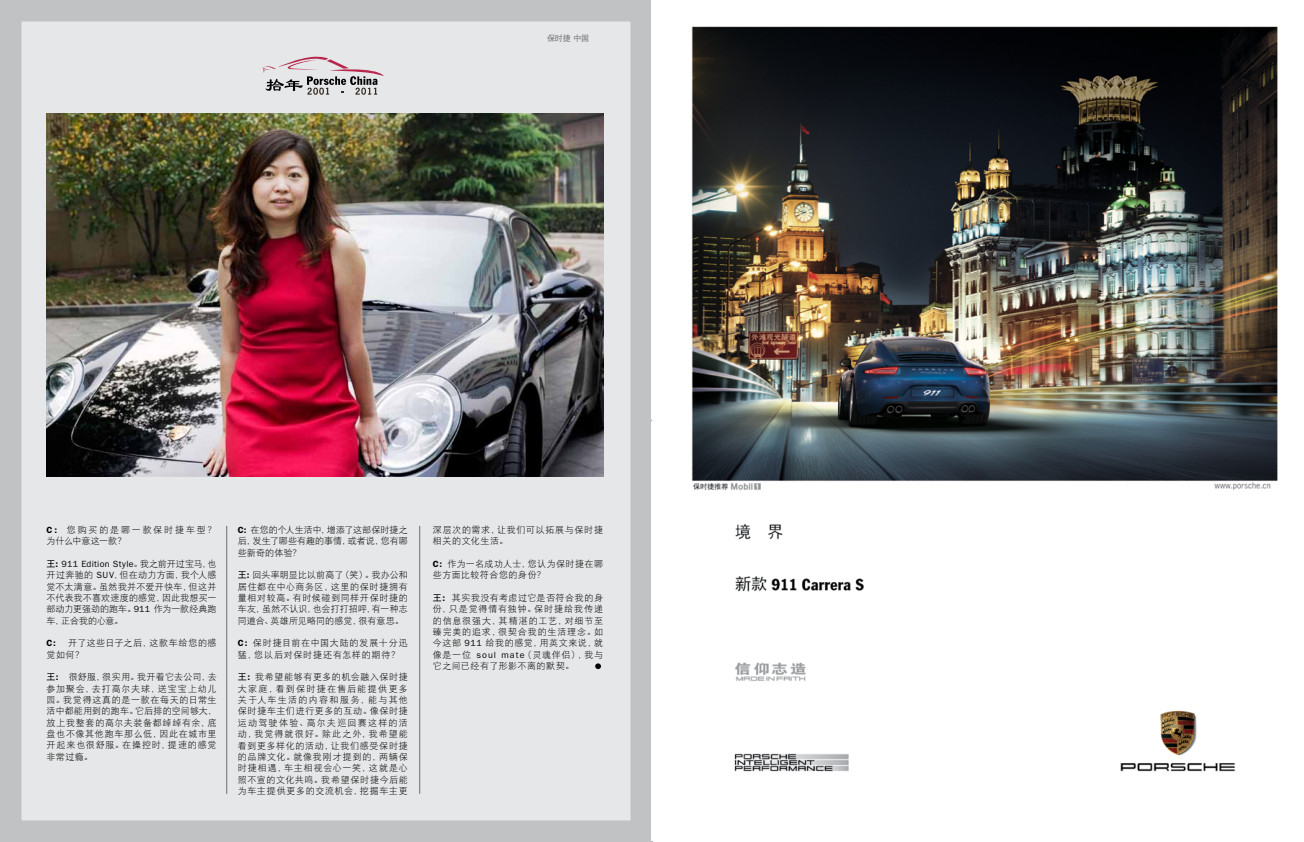
<style>
.page{position:relative;width:1304px;height:842px;background:#fff}
.page>*{position:absolute;margin:0;border:0;box-sizing:border-box;transform-origin:0 0}
.t1{font:9px/11.3px "DFP Hei W3";letter-spacing:.06em;color:#000;text-align:justify}
.t2{font:9px/11.3px "DFP Hei W3";letter-spacing:.09em;color:#000}
.t3{font:9px "ITC Franklin Gothic Std";letter-spacing:.03em;color:#000}
.t4{font:9px/11.3px "DFP Hei W3";letter-spacing:.2em;color:#000}
.t5{font:600 9px "ITC Franklin Gothic Std";color:#000}
.t6{font:8px "DFP Hei W3";color:#808285}
.s1{font-family:"ITC Franklin Gothic Std";font-weight:600}
.s2{font-family:"DFP Hei W7"}
.s3{font-weight:600}
.s4{font-family:"DFP Hei W3"}
.s5{font-family:"ITC Franklin Gothic Std"}
</style>
<div class="page">
<svg style="left:0;top:0;width:652px;height:842px"></svg>
<img style="left:47px;top:114px;width:556px;height:362px">
<img style="left:652px;top:26px;width:626px;height:816px">
<svg style="left:262px;top:56px;width:122px;height:39px"></svg>
<svg style="left:595px;top:663px;width:6px;height:6px"></svg>
<hr style="left:227px;top:526px;width:1px;height:268px;background:#6d6e71">
<hr style="left:420px;top:526px;width:1px;height:268px;background:#6d6e71">
<p class="t6" style="left:547px;top:33px;width:44px">保时捷 中国</p>
<p class="t4" style="left:47px;top:524px;width:172px"><span class="s1">C:</span> 您购买的是哪一款保时捷车型？为什么中意这一款？</p>
<p class="t3" style="left:47px;top:559px;width:172px"><span class="s2">王</span><span class="s3">:</span> 911 Edition Style<span class="s4">。我之前开过宝马，也</span></p>
<p class="t1" style="left:47px;top:569px;width:172px">开过奔驰的 <span class="s5">SUV</span>，但在动力方面，我个人感觉不太满意。虽然我并不爱开快车，但这并不代表我不喜欢速度的感觉，因此我想买一部动力更强劲的跑车。<span class="s5">911</span> 作为一款经典跑车，正合我的心意。</p>
<p class="t5" style="left:47px;top:638px;width:11px">C:</p>
<p class="t1" style="left:47px;top:637px;width:172px;text-indent:22px">开了这些日子之后，这款车给您的感觉如何？</p>
<p class="t1" style="left:47px;top:671px;width:172px"><span class="s2">王</span><span class="s1">:</span> 很舒服，很实用。我开着它去公司，去参加聚会，去打高尔夫球，送宝宝上幼儿园。我觉得这真的是一款在每天的日常生活中都能用到的跑车。它后排的空间够大，放上我整套的高尔夫装备都绰绰有余，底盘也不像其他跑车那么低，因此在城市里开起来也很舒服。在操控时，提速的感觉非常过瘾。</p>
<p class="t1" style="left:238px;top:524px;width:172px"><span class="s1">C:</span> 在您的个人生活中，增添了这部保时捷之后，发生了哪些有趣的事情，或者说，您有哪些新奇的体验？</p>
<p class="t1" style="left:238px;top:569px;width:172px"><span class="s2">王</span><span class="s1">:</span> 回头率明显比以前高了（笑）。我办公和居住都在中心商务区，这里的保时捷拥有量相对较高。有时候碰到同样开保时捷的车友，虽然不认识，也会打打招呼，有一种志同道合、英雄所见略同的感觉，很有意思。</p>
<p class="t2" style="left:238px;top:637px;width:172px"><span class="s1">C:</span> 保时捷目前在中国大陆的发展十分迅猛，您以后对保时捷还有怎样的期待？</p>
<p class="t1" style="left:238px;top:671px;width:172px"><span class="s2">王</span><span class="s1">:</span> 我希望能够有更多的机会融入保时捷大家庭，看到保时捷在售后能提供更多关于人车生活的内容和服务，能与其他保时捷车主们进行更多的互动。像保时捷运动驾驶体验、高尔夫巡回赛这样的活动，我觉得就很好。除此之外，我希望能看到更多样化的活动，让我们感受保时捷的品牌文化。就像我刚才提到的，两辆保时捷相遇，车主相视会心一笑，这就是心照不宣的文化共鸣。我希望保时捷今后能为车主提供更多的交流机会，挖掘车主更</p>
<p class="t1" style="left:433px;top:524px;width:172px">深层次的需求，让我们可以拓展与保时捷相关的文化生活。</p>
<p class="t1" style="left:433px;top:558px;width:172px"><span class="s1">C:</span> 作为一名成功人士，您认为保时捷在哪些方面比较符合您的身份？</p>
<p class="t1" style="left:433px;top:592px;width:172px"><span class="s2">王</span><span class="s1">:</span> 其实我没有考虑过它是否符合我的身份，只是觉得情有独钟。保时捷给我传递的信息很强大，其精湛的工艺，对细节至臻完美的追求，很契合我的生活理念。如今这部 <span class="s5">911</span> 给我的感觉，用英文来说，就像是一位 <span class="s5">soul mate</span>（灵魂伴侣），我与它之间已经有了形影不离的默契。</p>
</div>
